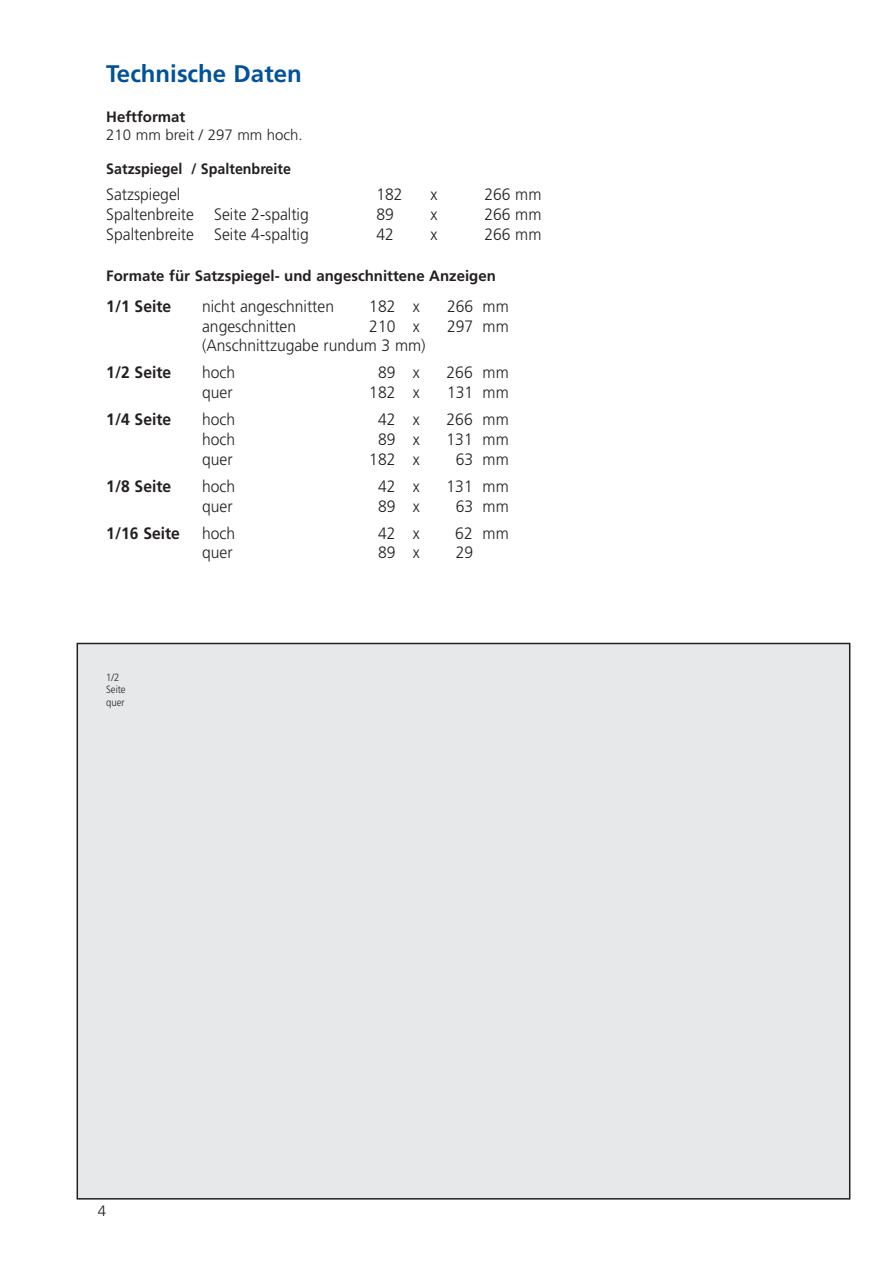
<style>
.page{position:relative;width:893px;height:1263px;background:#fff}
.page>*{position:absolute;margin:0;border:0;box-sizing:border-box;transform-origin:0 0}
.t1{font:700 24px "Frutiger";color:#01519b}
.t2{font:300 16.5px "Frutiger";color:#231f20;scale:.95 1}
.t3{font:700 16.5px "Frutiger";color:#231f20;scale:.95 1}
.t4{font:700 15px "Frutiger";color:#231f20}
.t5{font:700 15px "Frutiger";color:#231f20;scale:.95 1}
.t6{font:300 15px "Frutiger";color:#231f20}
.t7{font:300 10.5px/12.6px "Frutiger";color:#231f20;scale:.9 1}
</style>
<div class="page">
<div style="left:78px;top:644px;width:771px;height:554px;background:#e7e8e9"></div>
<h1 class="t1" style="left:106px;top:64px;width:197px">Technische Daten</h1>
<p class="t4" style="left:106px;top:110px;width:81px">Heftformat</p>
<p class="t6" style="left:106px;top:128px;width:198px">210 mm breit / 297 mm hoch.</p>
<p class="t5" style="left:106px;top:163px;width:196px">Satzspiegel / Spaltenbreite</p>
<p class="t2" style="left:106px;top:188px;width:79px">Satzspiegel</p>
<p class="t2" style="left:376px;top:188px;width:29px">182</p>
<p class="t2" style="left:430px;top:188px;width:9px">x</p>
<p class="t2" style="left:484px;top:188px;width:62px">266 mm</p>
<p class="t2" style="left:106px;top:208px;width:215px">Spaltenbreite Seite 2-spaltig</p>
<p class="t2" style="left:376px;top:208px;width:20px">89</p>
<p class="t2" style="left:430px;top:208px;width:9px">x</p>
<p class="t2" style="left:484px;top:208px;width:62px">266 mm</p>
<p class="t2" style="left:106px;top:227px;width:215px">Spaltenbreite Seite 4-spaltig</p>
<p class="t2" style="left:376px;top:227px;width:20px">42</p>
<p class="t2" style="left:430px;top:227px;width:9px">x</p>
<p class="t2" style="left:484px;top:227px;width:62px">266 mm</p>
<p class="t4" style="left:106px;top:270px;width:391px">Formate für Satzspiegel- und angeschnittene Anzeigen</p>
<p class="t3" style="left:106px;top:299px;width:70px">1/1 Seite</p>
<p class="t2" style="left:202px;top:299px;width:140px">nicht angeschnitten</p>
<p class="t2" style="left:369px;top:299px;width:55px">182 x</p>
<p class="t2" style="left:447px;top:299px;width:66px">266 mm</p>
<p class="t2" style="left:202px;top:319px;width:101px">angeschnitten</p>
<p class="t2" style="left:369px;top:319px;width:55px">210 x</p>
<p class="t2" style="left:447px;top:319px;width:66px">297 mm</p>
<p class="t2" style="left:202px;top:339px;width:237px">(Anschnittzugabe rundum 3 mm)</p>
<p class="t3" style="left:106px;top:366px;width:70px">1/2 Seite</p>
<p class="t2" style="left:202px;top:366px;width:36px">hoch</p>
<p class="t2" style="left:378px;top:366px;width:45px">89 x</p>
<p class="t2" style="left:447px;top:366px;width:67px">266 mm</p>
<p class="t2" style="left:202px;top:386px;width:34px">quer</p>
<p class="t2" style="left:369px;top:386px;width:55px">182 x</p>
<p class="t2" style="left:447px;top:386px;width:66px">131 mm</p>
<p class="t3" style="left:106px;top:413px;width:70px">1/4 Seite</p>
<p class="t2" style="left:202px;top:413px;width:36px">hoch</p>
<p class="t2" style="left:378px;top:413px;width:45px">42 x</p>
<p class="t2" style="left:447px;top:413px;width:67px">266 mm</p>
<p class="t2" style="left:202px;top:433px;width:36px">hoch</p>
<p class="t2" style="left:378px;top:433px;width:45px">89 x</p>
<p class="t2" style="left:447px;top:433px;width:67px">131 mm</p>
<p class="t2" style="left:202px;top:452px;width:34px">quer</p>
<p class="t2" style="left:369px;top:452px;width:55px">182 x</p>
<p class="t2" style="left:456px;top:452px;width:57px">63 mm</p>
<p class="t3" style="left:106px;top:479px;width:70px">1/8 Seite</p>
<p class="t2" style="left:202px;top:479px;width:36px">hoch</p>
<p class="t2" style="left:378px;top:479px;width:45px">42 x</p>
<p class="t2" style="left:447px;top:479px;width:67px">131 mm</p>
<p class="t2" style="left:202px;top:499px;width:34px">quer</p>
<p class="t2" style="left:378px;top:499px;width:45px">89 x</p>
<p class="t2" style="left:456px;top:499px;width:57px">63 mm</p>
<p class="t3" style="left:106px;top:526px;width:79px">1/16 Seite</p>
<p class="t2" style="left:202px;top:526px;width:36px">hoch</p>
<p class="t2" style="left:378px;top:526px;width:45px">42 x</p>
<p class="t2" style="left:455px;top:526px;width:58px">62 mm</p>
<p class="t2" style="left:202px;top:546px;width:34px">quer</p>
<p class="t2" style="left:378px;top:546px;width:45px">89 x</p>
<p class="t2" style="left:456px;top:546px;width:20px">29</p>
<p class="t7" style="left:106px;top:671px;width:23px">1/2<br>Seite quer</p>
<p class="t6" style="left:98px;top:1205px;width:10px">4</p>
</div>
